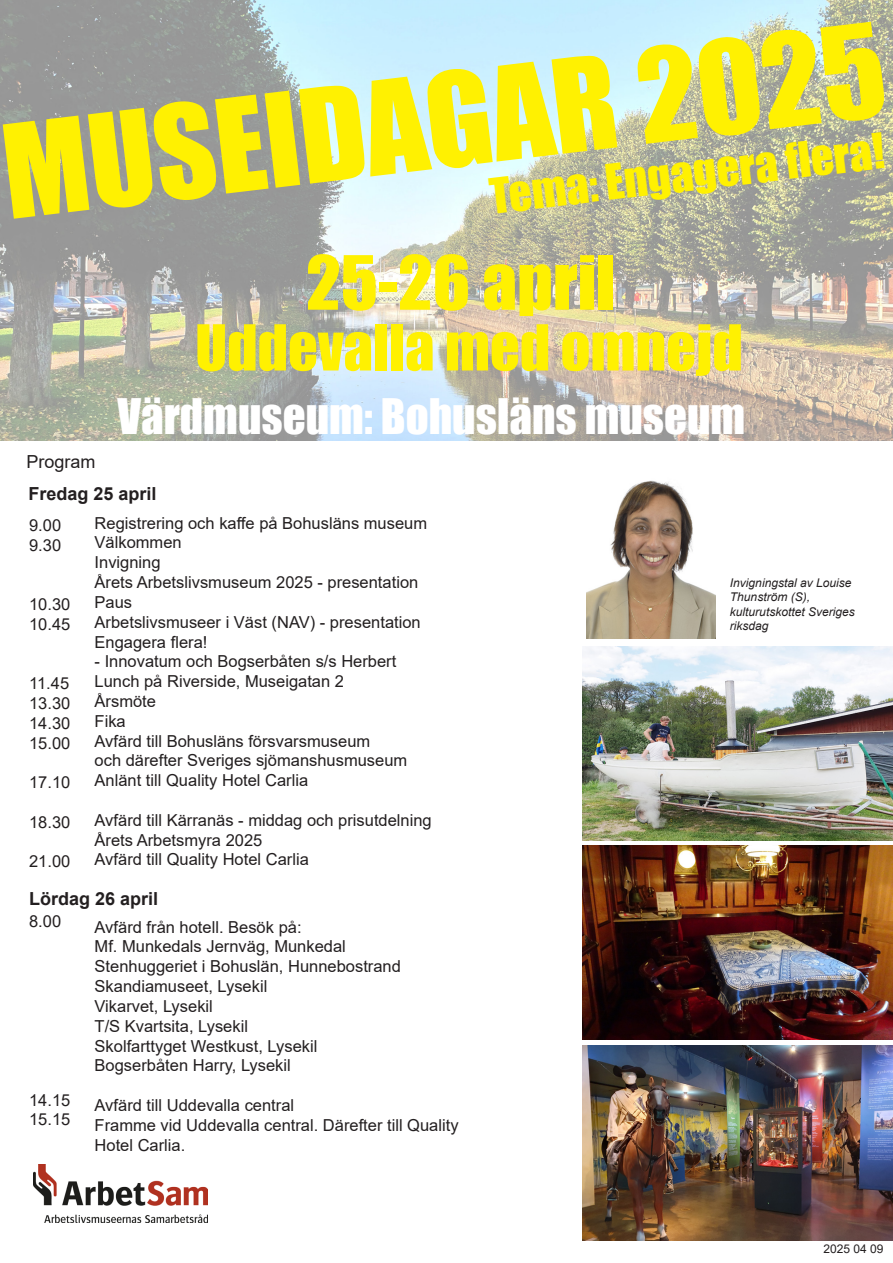
<style>
.page{position:relative;width:893px;height:1263px;background:#fff}
.page>*{position:absolute;margin:0;border:0;box-sizing:border-box;transform-origin:0 0}
.t1{font:120px "Impact";color:#fff101}
.t2{font:69px "Impact";color:#fff101}
.t3{font:58.5px "Impact";color:#fff101}
.t4{font:45px "Impact";color:#fff}
.t5{font:45px "Impact";color:#fff101}
.t6{font:700 18px "Arial";color:#231f20}
.t7{font:18px "Arial";color:#231f20}
.t8{font:16.5px/19.8px "Arial";color:#231f20}
.t9{font:italic 12px/14.4px "Arial";color:#231f20}
.t10{font:12px "Arial";color:#231f20}
</style>
<div class="page">
<img style="left:0;top:0;width:893px;height:440px">
<img style="left:582px;top:646px;width:310px;height:195px">
<img style="left:582px;top:845px;width:310px;height:195px">
<img style="left:582px;top:1045px;width:310px;height:195px">
<img style="left:34px;top:1164px;width:174px;height:59px">
<img style="left:586px;top:480px;width:129px;height:159px">
<p class="t1" style="left:-8px;top:82px;width:889px;rotate:-7deg">MUSEIDAGAR 2025</p>
<p class="t2" style="left:306px;top:229px;width:311px">25-26 april</p>
<p class="t3" style="left:195px;top:302px;width:549px">Uddevalla med omnejd</p>
<p class="t5" style="left:486px;top:163px;width:398px;rotate:-7deg">Tema: Engagera fl era!</p>
<p class="t7" style="left:26px;top:449px;width:71px">Program</p>
<p class="t4" style="left:118px;top:381px;width:629px">Värdmuseum: Bohusläns museum</p>
<p class="t6" style="left:28px;top:481px;width:130px">Fredag 25 april</p>
<p class="t8" style="left:29px;top:515px;width:34px">9.00</p>
<p class="t8" style="left:29px;top:535px;width:34px">9.30</p>
<p class="t8" style="left:29px;top:594px;width:43px">10.30</p>
<p class="t8" style="left:29px;top:614px;width:43px">10.45</p>
<p class="t8" style="left:29px;top:673px;width:42px">11.45</p>
<p class="t8" style="left:29px;top:693px;width:43px">13.30</p>
<p class="t8" style="left:29px;top:713px;width:43px">14.30</p>
<p class="t8" style="left:29px;top:733px;width:43px">15.00</p>
<p class="t8" style="left:29px;top:772px;width:43px">17.10</p>
<p class="t8" style="left:29px;top:812px;width:43px">18.30</p>
<p class="t8" style="left:29px;top:852px;width:43px">21.00</p>
<p class="t8" style="left:95px;top:513px;width:334px">Registrering och kaffe på Bohusläns museum</p>
<p class="t8" style="left:95px;top:533px;width:89px">Välkommen</p>
<p class="t8" style="left:95px;top:552px;width:68px">Invigning</p>
<p class="t8" style="left:95px;top:572px;width:325px">Årets Arbetslivsmuseum 2025 - presentation</p>
<p class="t8" style="left:95px;top:592px;width:39px">Paus</p>
<p class="t8" style="left:95px;top:612px;width:328px">Arbetslivsmuseer i Väst (NAV) - presentation</p>
<p class="t8" style="left:95px;top:632px;width:114px">Engagera flera!</p>
<p class="t8" style="left:95px;top:651px;width:303px">- Innovatum och Bogserbåten s/s Herbert</p>
<p class="t8" style="left:95px;top:671px;width:251px">Lunch på Riverside, Museigatan 2</p>
<p class="t8" style="left:95px;top:691px;width:63px">Årsmöte</p>
<p class="t8" style="left:95px;top:711px;width:33px">Fika</p>
<p class="t8" style="left:95px;top:731px;width:277px">Avfärd till Bohusläns försvarsmuseum</p>
<p class="t8" style="left:95px;top:750px;width:314px">och därefter Sveriges sjömanshusmuseum</p>
<p class="t8" style="left:95px;top:770px;width:215px">Anlänt till Quality Hotel Carlia</p>
<p class="t8" style="left:95px;top:810px;width:339px">Avfärd till Kärranäs - middag och prisutdelning</p>
<p class="t8" style="left:95px;top:830px;width:169px">Årets Arbetsmyra 2025</p>
<p class="t8" style="left:95px;top:849px;width:216px">Avfärd till Quality Hotel Carlia</p>
<p class="t6" style="left:29px;top:886px;width:131px">Lördag 26 april</p>
<p class="t8" style="left:29px;top:911px;width:34px">8.00</p>
<p class="t8" style="left:29px;top:1090px;width:43px">14.15</p>
<p class="t8" style="left:29px;top:1109px;width:43px">15.15</p>
<p class="t8" style="left:95px;top:917px;width:208px">Avfärd från hotell. Besök på:</p>
<p class="t8" style="left:95px;top:937px;width:253px">Mf. Munkedals Jernväg, Munkedal</p>
<p class="t8" style="left:95px;top:956px;width:308px">Stenhuggeriet i Bohuslän, Hunnebostrand</p>
<p class="t8" style="left:95px;top:976px;width:174px">Skandiamuseet, Lysekil</p>
<p class="t8" style="left:95px;top:996px;width:120px">Vikarvet, Lysekil</p>
<p class="t8" style="left:95px;top:1016px;width:155px">T/S Kvartsita, Lysekil</p>
<p class="t8" style="left:95px;top:1036px;width:224px">Skolfarttyget Westkust, Lysekil</p>
<p class="t8" style="left:95px;top:1055px;width:198px">Bogserbåten Harry, Lysekil</p>
<p class="t8" style="left:95px;top:1095px;width:201px">Avfärd till Uddevalla central</p>
<p class="t8" style="left:95px;top:1115px;width:366px">Framme vid Uddevalla central. Därefter till Quality<br>Hotel Carlia.</p>
<p class="t9" style="left:730px;top:576px;width:123px">Invigningstal av Louise<br>Thunström (S),</p>
<p class="t9" style="left:730px;top:604px;width:126px">kulturutskottet Sveriges riksdag</p>
<p class="t10" style="left:823px;top:1240px;width:62px">2025 04 09</p>
</div>
